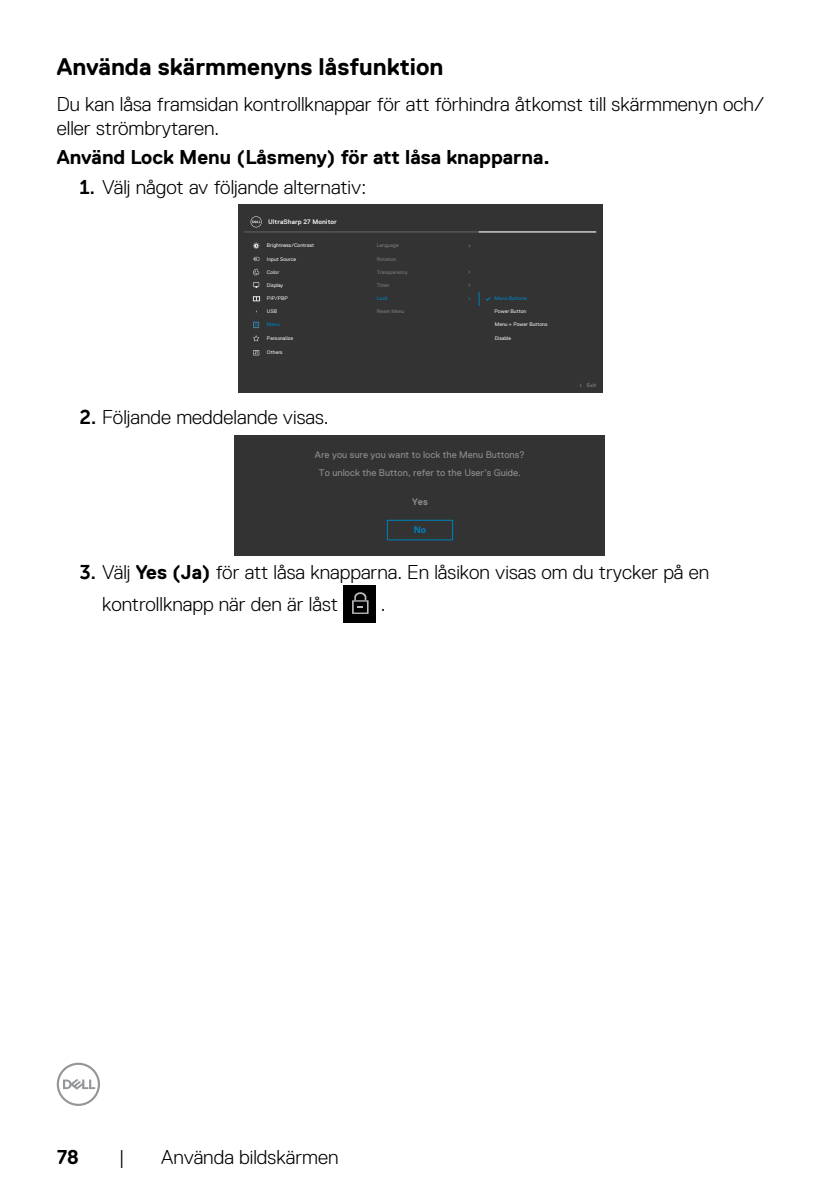
<style>
.page{position:relative;width:840px;height:1191px;background:#fff}
.page>*{position:absolute;margin:0;border:0;box-sizing:border-box;transform-origin:0 0}
.t1{font:700 24px "Dell Replica";color:#000}
.t2{font:300 20px/24px "Dell Replica";color:#000}
.t3{font:700 20px "Dell Replica";color:#000}
.t4{font:9.6px/18.2px "Dell Replica";color:#888;text-align:center}
.t5{font:700 9.6px "Dell Replica";color:#888}
.t6{font:700 9.6px "Dell Replica";color:#007db8}
.t7{font:700 6.6px "Dell Replica";color:#e4e4e4}
.t8{font:5.2px "Dell Replica";color:#e4e4e4}
.t9{font:5.2px "Dell Replica";color:#777}
.t10{font:5.2px "Dell Replica";color:#007db8}
.t11{font:700 5.2px "Dell Replica";color:#777}
.s1{font-family:"Museo Sans For Dell";font-weight:700}
.s2{font-weight:700}
</style>
<div class="page">
<svg style="left:57px;top:1062px;width:43px;height:44px"></svg>
<div style="left:237px;top:205px;width:365px;height:188px;background:#333"></div>
<svg style="left:478px;top:292px;width:1px;height:14px"></svg>
<hr style="left:244px;top:232px;width:352px;height:1px;background:#666">
<hr style="left:478px;top:232px;width:118px;height:1px;background:#fff">
<svg style="left:250px;top:216px;width:11px;height:11px"></svg>
<svg style="left:253px;top:257px;width:6px;height:4px"></svg>
<svg style="left:253px;top:321px;width:6px;height:7px"></svg>
<svg style="left:253px;top:322px;width:5px;height:5px"></svg>
<svg style="left:253px;top:282px;width:6px;height:6px"></svg>
<svg style="left:253px;top:268px;width:6px;height:7px"></svg>
<svg style="left:253px;top:242px;width:6px;height:7px"></svg>
<svg style="left:253px;top:296px;width:7px;height:5px"></svg>
<svg style="left:253px;top:335px;width:6px;height:6px"></svg>
<svg style="left:253px;top:350px;width:6px;height:5px"></svg>
<div style="left:235px;top:435px;width:369px;height:120px;background:#333"></div>
<div style="left:386px;top:520px;width:67px;height:20px;border:1px solid #007db8"></div>
<div style="left:343px;top:585px;width:33px;height:37px;background:#000"></div>
<svg style="left:352px;top:592px;width:16px;height:22px"></svg>
<p class="t1" style="left:57px;top:54px;width:388px">Använda skärmmenyns låsfunktion</p>
<p class="t2" style="left:57px;top:92px;width:708px">Du kan låsa framsidan kontrollknappar för att förhindra åtkomst till skärmmenyn och/ eller strömbrytaren.</p>
<p class="t3" style="left:57px;top:146px;width:494px">Använd Lock Menu (Låsmeny) för att låsa knapparna.</p>
<p class="t2" style="left:79px;top:175px;width:288px"><span class="s1">1.</span> Välj något av följande alternativ:</p>
<p class="t7" style="left:268px;top:218px;width:70px">UltraSharp 27 Monitor</p>
<p class="t8" style="left:267px;top:256px;width:31px">Input Source</p>
<p class="t8" style="left:267px;top:243px;width:49px">Brightness/Contrast</p>
<p class="t8" style="left:267px;top:269px;width:14px">Color</p>
<p class="t8" style="left:267px;top:282px;width:18px">Display</p>
<p class="t8" style="left:267px;top:296px;width:22px">PIP/PBP</p>
<p class="t8" style="left:267px;top:335px;width:28px">Personalize</p>
<p class="t8" style="left:267px;top:350px;width:17px">Others</p>
<p class="t8" style="left:267px;top:308px;width:12px">USB</p>
<p class="t10" style="left:267px;top:322px;width:14px">Menu</p>
<p class="t9" style="left:376px;top:243px;width:23px">Language</p>
<p class="t9" style="left:376px;top:282px;width:15px">Timer</p>
<p class="t10" style="left:376px;top:296px;width:12px">Lock</p>
<p class="t9" style="left:376px;top:308px;width:29px">Reset Menu</p>
<p class="t9" style="left:376px;top:256px;width:21px">Rotation</p>
<p class="t9" style="left:376px;top:269px;width:33px">Transparency</p>
<p class="t10" style="left:494px;top:296px;width:34px">Menu Buttons</p>
<p class="t8" style="left:494px;top:308px;width:33px">Power Button</p>
<p class="t8" style="left:494px;top:322px;width:54px">Menu + Power Buttons</p>
<p class="t8" style="left:494px;top:335px;width:18px">Disable</p>
<p class="t11" style="left:586px;top:382px;width:11px">Exit</p>
<p class="t2" style="left:79px;top:405px;width:250px"><span class="s1">2.</span> Följande meddelande visas.</p>
<p class="t4" style="left:315px;top:445px;width:211px">Are you sure you want to lock the Menu Buttons?<br>To unlock the Button, refer to the User’s Guide.</p>
<p class="t5" style="left:412px;top:496px;width:17px">Yes</p>
<p class="t6" style="left:413px;top:524px;width:14px">No</p>
<p class="t2" style="left:102px;top:556px;width:608px;line-height:32px;text-indent:-23px"><span class="s1">3.</span> Välj <span class="s2">Yes (Ja)</span> för att låsa knapparna. En låsikon visas om du trycker på en kontrollknapp när den är låst</p>
<p class="t2" style="left:380px;top:592px;width:6px">.</p>
<p class="t3" style="left:57px;top:1146px;width:24px">78</p>
<p class="t2" style="left:119px;top:1145px;width:7px">|</p>
<p class="t2" style="left:161px;top:1145px;width:178px">Använda bildskärmen</p>
</div>
